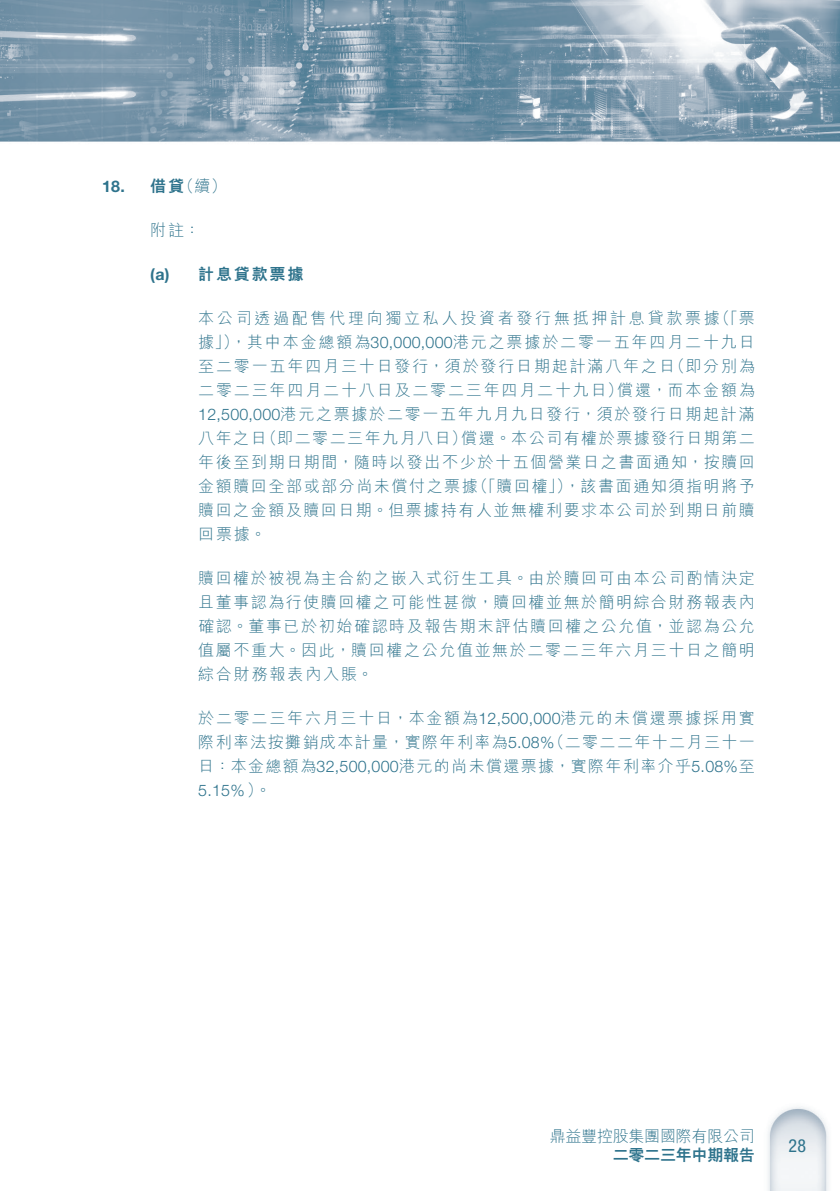
<style>
.page{position:relative;width:840px;height:1191px;background:#fff}
.page>*{position:absolute;margin:0;border:0;box-sizing:border-box;transform-origin:0 0}
.t1{font:condensed 18px "Helvetica Neue LT Std";color:#2e738c}
.t2{font:300 16px/24px "M Hei HK";letter-spacing:.1em;color:#2e738c}
.t3{font:300 16px/24px "M Hei HK";letter-spacing:.17em;color:#2e738c}
.t4{font:800 16px "M Hei HK";letter-spacing:-.015em;color:#2e738c}
.t5{font:300 16px "M Hei HK";letter-spacing:-.015em;color:#2e738c}
.t6{font:300 16px "Helvetica Neue LT Std";color:#2e738c}
.t7{font:700 16px "Helvetica Neue LT Std";color:#2e738c}
.s1{font-family:"Helvetica Neue LT Std"}
.s2{font-family:"M Hei HK"}
</style>
<div class="page">
<img style="left:0;top:0;width:839px;height:1191px">
<p class="t7" style="left:102px;top:176px;width:24px">18.</p>
<p class="t2" style="left:178px;top:174px;width:50px">（續(</p>
<p class="t4" style="left:150px;top:178px;width:35px">借貸</p>
<p class="t2" style="left:150px;top:218px;width:52px">附註：</p>
<p class="t7" style="left:150px;top:264px;width:21px">(a)</p>
<p class="t4" style="left:198px;top:266px;width:107px">計息貸款票據</p>
<p class="t3" style="left:231px;top:306px;width:525px;text-indent:-33px">本公司透過配售代理向獨立私人投資者發行無抵押計息貸款票據<br>，其中本金總額為<span class="s1">30,000,000</span>港元之票據於二零一五年四月二十九日</p>
<p class="t2" style="left:713px;top:306px;width:42px">（「票</p>
<p class="t2" style="left:198px;top:330px;width:42px">據」）</p>
<p class="t2" style="left:668px;top:354px;width:87px">（即分別為</p>
<p class="t2" style="left:617px;top:354px;width:139px;text-indent:-419px">至二零一五年四月三十日發行，須於發行日期起計滿八年之日<br>償還，而本金額為</p>
<p class="t2" style="left:198px;top:378px;width:426px">二零二三年四月二十八日及二零二三年四月二十九日）</p>
<p class="t2" style="left:198px;top:402px;width:557px"><span class="s1">12,500,000</span>港元之票據於二零一五年九月九日發行，須於發行日期起計滿</p>
<p class="t2" style="left:461px;top:426px;width:295px">償還。本公司有權於票據發行日期第二</p>
<p class="t2" style="left:261px;top:426px;width:207px">（即二零二三年九月八日）</p>
<p class="t2" style="left:198px;top:426px;width:70px">八年之日</p>
<p class="t2" style="left:198px;top:450px;width:558px">年後至到期日期間，隨時以發出不少於十五個營業日之書面通知，按贖回</p>
<p class="t2" style="left:564px;top:474px;width:192px">，該書面通知須指明將予</p>
<p class="t2" style="left:198px;top:474px;width:558px">金額贖回全部或部分尚未償付之票據<br>贖回之金額及贖回日期。但票據持有人並無權利要求本公司於到期日前贖回票據。</p>
<p class="t2" style="left:198px;top:566px;width:558px;text-align:justify">贖回權於被視為主合約之嵌入式衍生工具。由於贖回可由本公司酌情決定且董事認為行使贖回權之可能性甚微，贖回權並無於簡明綜合財務報表內確認。董事已於初始確認時及報告期末評估贖回權之公允值，並認為公允值屬不重大。因此，贖回權之公允值並無於二零二三年六月三十日之簡明綜合財務報表內入賬。</p>
<p class="t2" style="left:198px;top:706px;width:557px;text-align:right">於二零二三年六月三十日，本金額為<span class="s1">12,500,000</span>港元的未償還票據採用實（二零二二年十二月三十一</p>
<p class="t2" style="left:472px;top:474px;width:101px">（「贖回權」）</p>
<p class="t2" style="left:198px;top:730px;width:557px">際利率法按攤銷成本計量，實際年利率為<span class="s1">5.08%<br></span>日：本金總額為<span class="s1">32,500,000</span>港元的尚未償還票據，實際年利率介乎<span class="s1">5.08%</span>至</p>
<p class="t6" style="left:198px;top:780px;width:74px">5.15% <span class="s2">。(</span></p>
<p class="t5" style="left:549px;top:1127px;width:206px">鼎益豐控股集團國際有限公司</p>
<p class="t4" style="left:612px;top:1147px;width:143px">二零二三年中期報告</p>
<p class="t1" style="left:788px;top:1135px;width:19px">28</p>
</div>
